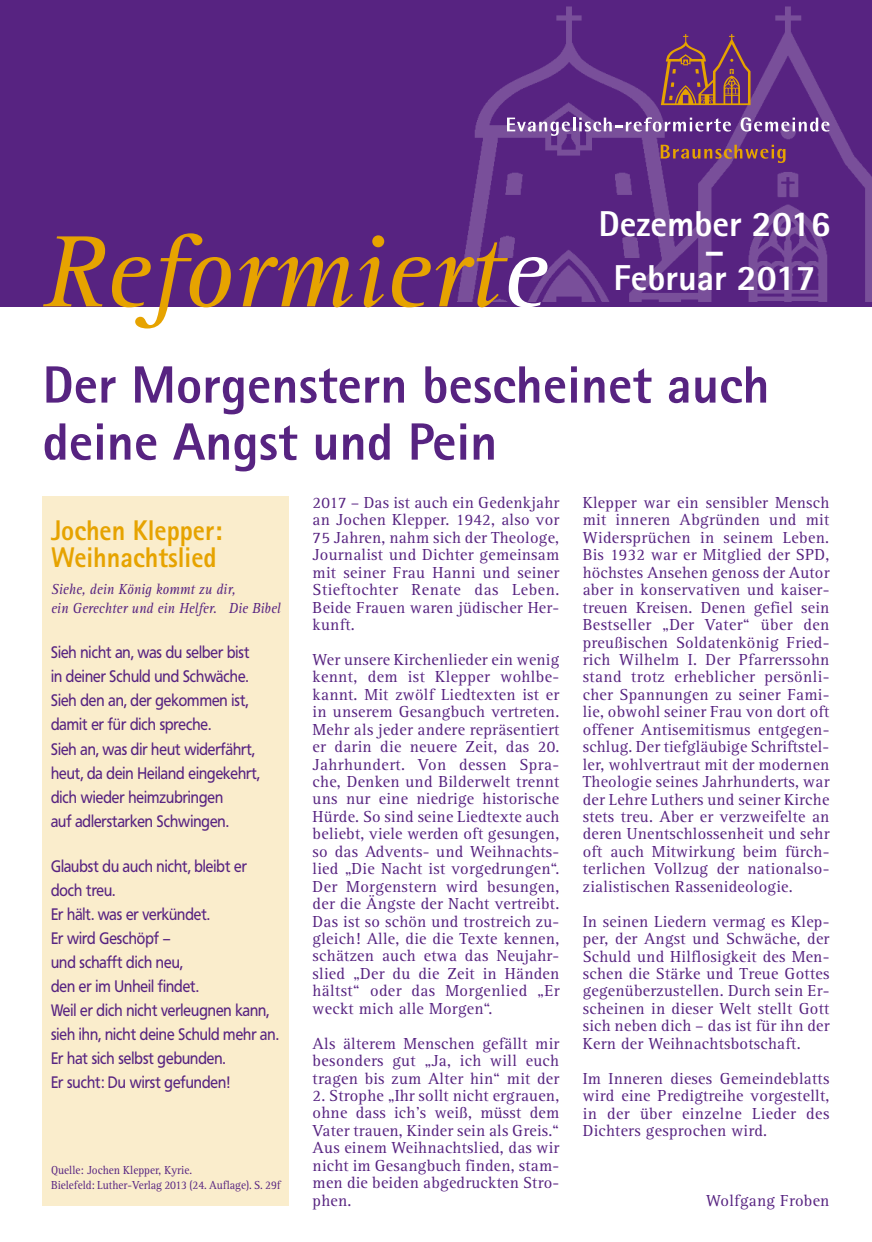
<style>
.page{position:relative;width:872px;height:1242px;background:#fff}
.page>*{position:absolute;margin:0;border:0;box-sizing:border-box;transform-origin:0 0}
.t1{font:italic 105px "Rotis Serif";color:#e6a300}
.t2{font:800 52.5px/57px "Rotis Sans Serif";color:#572381}
.t3{font:800 36px/27px "Rotis Sans Serif";color:#fff;text-align:center}
.t4{font:800 28.5px/27px "Rotis Sans Serif";color:#e6a300;scale:.92 1}
.t5{font:16.5px/17.4px "Rotis Serif";letter-spacing:.015em;color:#572381;text-align:justify}
.t6{font:16.5px/24px "Frutiger BQ";color:#572381;scale:.88 1}
.t7{font:italic 15px/18.9px "Rotis Serif";color:#572381;scale:.92 1}
.t8{font:12px/14.4px "Rotis Serif";color:#572381;scale:.94 1}
.s1{color:#fff}
</style>
<div class="page">
<div style="left:0;top:0;width:872px;height:307px;background:#572381"></div>
<img style="left:457px;top:6px;width:415px;height:296px">
<svg style="left:661px;top:34px;width:89px;height:71px"></svg>
<svg style="left:660px;top:145px;width:125px;height:18px"></svg>
<svg style="left:507px;top:117px;width:224px;height:19px"></svg>
<svg style="left:740px;top:117px;width:89px;height:15px"></svg>
<div style="left:43px;top:496px;width:246px;height:709px;background:#faedcc"></div>
<h1 class="t1" style="left:43px;top:213px;width:505px">Reformiert<span class="s1">e</span></h1>
<h3 class="t3" style="left:598px;top:210px;width:234px">Dezember 2016 –</h3>
<h3 class="t3" style="left:613px;top:264px;width:204px">Februar 2017</h3>
<h2 class="t2" style="left:43px;top:356px;width:728px">Der Morgenstern bescheinet auch deine Angst und Pein</h2>
<h3 class="t4" style="left:51px;top:516px;width:187px">Jochen Klepper:<br>Weihnachtslied</h3>
<p class="t7" style="left:51px;top:580px;width:251px">Siehe, dein König kommt zu dir,<br>ein Gerechter und ein Helfer. Die Bibel</p>
<p class="t6" style="left:51px;top:641px;width:239px">Sieh nicht an, was du selber bist in deiner Schuld und Schwäche.<br>Sieh den an, der gekommen ist, damit er für dich spreche.<br>Sieh an, was dir heut widerfährt, heut, da dein Heiland eingekehrt, dich wieder heimzubringen<br>auf adlerstarken Schwingen.</p>
<p class="t6" style="left:51px;top:854px;width:260px">Glaubst du auch nicht, bleibt er doch treu.<br>Er hält. was er verkündet.<br>Er wird Geschöpf –<br>und schafft dich neu,<br>den er im Unheil findet.<br>Weil er dich nicht verleugnen kann, sieh ihn, nicht deine Schuld mehr an.<br>Er hat sich selbst gebunden.<br>Er sucht: Du wirst gefunden!</p>
<p class="t8" style="left:51px;top:1163px;width:246px">Quelle: Jochen Klepper, Kyrie.<br>Bielefeld: Luther-Verlag 2013 (24. Auflage). S. 29f</p>
<p class="t5" style="left:313px;top:494px;width:248px">2017 – Das ist auch ein Gedenkjahr an Jochen Klepper. 1942, also vor 75 Jahren, nahm sich der Theologe, Journalist und Dichter gemeinsam mit seiner Frau Hanni und seiner Stieftochter Renate das Leben.<br>Beide Frauen waren jüdischer Her&shy;kunft.</p>
<p class="t5" style="left:313px;top:651px;width:248px">Wer unsere Kirchenlieder ein wenig kennt, dem ist Klepper wohlbe&shy;kannt. Mit zwölf Liedtexten ist er in unserem Gesangbuch vertreten.<br>Mehr als jeder andere repräsentiert er darin die neuere Zeit, das 20.<br>Jahrhundert. Von dessen Spra&shy;che, Denken und Bilderwelt trennt uns nur eine niedrige historische Hürde. So sind seine Liedtexte auch beliebt, viele werden oft gesungen, so das Advents- und Weihnachts&shy;lied „Die Nacht ist vorgedrungen“.<br>Der Morgenstern wird besungen, der die Ängste der Nacht vertreibt.<br>Das ist so schön und trostreich zu&shy;gleich! Alle, die die Texte kennen, schätzen auch etwa das Neujahr&shy;slied „Der du die Zeit in Händen hältst“ oder das Morgenlied „Er weckt mich alle Morgen“.</p>
<p class="t5" style="left:313px;top:1035px;width:248px">Als älterem Menschen gefällt mir besonders gut „Ja, ich will euch tragen bis zum Alter hin“ mit der</p>
<p class="t5" style="left:313px;top:1087px;width:248px">2. Strophe „Ihr sollt nicht ergrauen, ohne dass ich’s weiß, müsst dem Vater trauen, Kinder sein als Greis.“ Aus einem Weihnachtslied, das wir nicht im Gesangbuch finden, stam&shy;men die beiden abgedruckten Stro&shy;phen.</p>
<p class="t5" style="left:583px;top:494px;width:248px">Klepper war ein sensibler Mensch mit inneren Abgründen und mit Widersprüchen in seinem Leben.<br>Bis 1932 war er Mitglied der SPD, höchstes Ansehen genoss der Autor aber in konservativen und kaiser&shy;treuen Kreisen. Denen gefiel sein Bestseller „Der Vater“ über den preußischen Soldatenkönig Fried&shy;rich Wilhelm I. Der Pfarrerssohn stand trotz erheblicher persönli&shy;cher Spannungen zu seiner Fami&shy;lie, obwohl seiner Frau von dort oft offener Antisemitismus entgegen&shy;schlug. Der tiefgläubige Schriftstel&shy;ler, wohlvertraut mit der modernen Theologie seines Jahrhunderts, war der Lehre Luthers und seiner Kirche stets treu. Aber er verzweifelte an deren Unentschlossenheit und sehr oft auch Mitwirkung beim fürch&shy;terlichen Vollzug der nationalso&shy;zialistischen Rassenideologie.</p>
<p class="t5" style="left:583px;top:913px;width:248px">In seinen Liedern vermag es Klep&shy;per, der Angst und Schwäche, der Schuld und Hilflosigkeit des Men&shy;schen die Stärke und Treue Gottes gegenüberzustellen. Durch sein Er&shy;scheinen in dieser Welt stellt Gott sich neben dich – das ist für ihn der Kern der Weihnachtsbotschaft.</p>
<p class="t5" style="left:583px;top:1070px;width:248px">Im Inneren dieses Gemeindeblatts wird eine Predigtreihe vorgestellt, in der über einzelne Lieder des Dichters gesprochen wird.</p>
<p class="t5" style="left:706px;top:1192px;width:125px">Wolfgang Froben</p>
</div>
